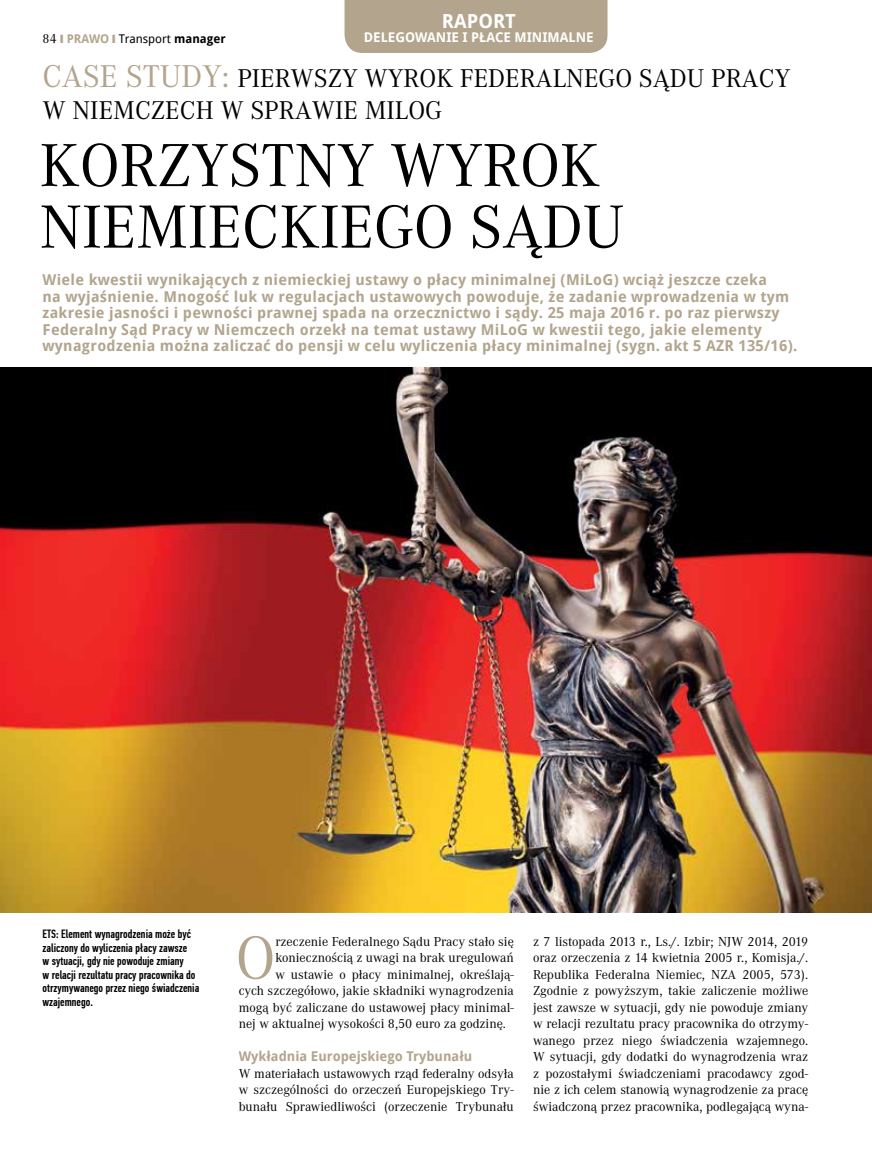
<style>
.page{position:relative;width:872px;height:1170px;background:#fff}
.page>*{position:absolute;margin:0;border:0;box-sizing:border-box;transform-origin:0 0}
.t1{font:63px/61.5px "Corporate ATOT";color:#000}
.t2{font:62.7px "Corporate ATOT";color:#b3a58d}
.t3{font:26.7px/32px "Corporate ATOT";color:#000}
.t4{font:700 19.35px "Droid Sans";color:#fff}
.t5{font:700 15px/16.5px "Droid Sans";letter-spacing:.02em;color:#b3a58d}
.t6{font:13.5px/16.5px "Corporate ATOT";color:#000;text-align:justify}
.t7{font:700 13.5px "Droid Sans";color:#b3a58d}
.t8{font:700 13.35px "Droid Sans";color:#fff}
.t9{font:500 12px/13.5px "PF Din Text Comp Pro";color:#000}
.t10{font:12px "Droid Sans";color:#000}
.s1{font-family:"Corporate ATOT";font-size:13.5px}
.s2{color:#b3a58d}
.s3{font-weight:700;color:#b3a58d}
.s4{font-weight:700}
.s5{font-size:32.7px;color:#b3a58d}
</style>
<div class="page">
<img style="left:0;top:368px;width:872px;height:544px">
<div style="left:344px;top:0;width:263px;height:53px;background:#b3a58d"></div>
<p class="t10" style="left:43px;top:31px;width:184px"><span class="s1">84</span> <span class="s2">❙</span> <span class="s3">PRAWO</span> <span class="s2">❙</span> Transport <span class="s4">manager</span></p>
<h3 class="t4" style="left:442px;top:8px;width:75px">RAPORT</h3>
<p class="t8" style="left:364px;top:28px;width:231px">DELEGOWANIE I PŁACE MINIMALNE</p>
<h3 class="t3" style="left:42px;top:63px;width:749px"><span class="s5">CASE STUDY:</span> PIERWSZY WYROK FEDERALNEGO SĄDU PRACY<br>W NIEMCZECH W SPRAWIE MILOG</h3>
<h1 class="t1" style="left:40px;top:136px;width:586px">KORZYSTNY WYROK<br>NIEMIECKIEGO SĄDU</h1>
<p class="t5" style="left:43px;top:271px;width:756px">Wiele kwestii wynikających z niemieckiej ustawy o płacy minimalnej (MiLoG) wciąż jeszcze czeka<br>na wyjaśnienie. Mnogość luk w regulacjach ustawowych powoduje, że zadanie wprowadzenia w tym zakresie jasności i pewności prawnej spada na orzecznictwo i sądy. 25 maja 2016 r. po raz pierwszy Federalny Sąd Pracy w Niemczech orzekł na temat ustawy MiLoG w kwestii tego, jakie elementy wynagrodzenia można zaliczać do pensji w celu wyliczenia płacy minimalnej (sygn. akt 5 AZR 135/16).</p>
<p class="t9" style="left:43px;top:927px;width:158px">ETS: Element wynagrodzenia może być zaliczony do wyliczenia płacy zawsze<br>w sytuacji, gdy nie powoduje zmiany<br>w relacji rezultatu pracy pracownika do otrzymywanego przez niego świadczenia wzajemnego.</p>
<h2 class="t2" style="left:236px;top:923px;width:41px">O</h2>
<p class="t6" style="left:275px;top:933px;width:240px">rzeczenie Federalnego Sądu Pracy stało się</p>
<p class="t6" style="left:275px;top:949px;width:240px">koniecznością z uwagi na brak uregulowań</p>
<p class="t6" style="left:275px;top:966px;width:240px">w ustawie o płacy minimalnej, określają-</p>
<p class="t6" style="left:239px;top:982px;width:277px">cych szczegółowo, jakie składniki wynagrodzenia</p>
<p class="t6" style="left:239px;top:999px;width:277px">mogą być zaliczane do ustawowej płacy minimal-</p>
<p class="t6" style="left:239px;top:1015px;width:269px">nej w aktualnej wysokości 8,50 euro za godzinę.</p>
<p class="t7" style="left:239px;top:1047px;width:235px">Wykładnia Europejskiego Trybunału</p>
<p class="t6" style="left:239px;top:1065px;width:277px">W materiałach ustawowych rząd federalny odsyła w szczególności do orzeczeń Europejskiego Try&shy;bunału Sprawiedliwości (orzeczenie Trybunału</p>
<p class="t6" style="left:533px;top:933px;width:277px">z 7 listopada 2013 r., Ls./. Izbir; NJW 2014, 2019 oraz orzeczenia z 14 kwietnia 2005 r., Komisja./.<br>Republika Federalna Niemiec, NZA 2005, 573).<br>Zgodnie z powyższym, takie zaliczenie możliwe jest zawsze w sytuacji, gdy nie powoduje zmiany w relacji rezultatu pracy pracownika do otrzymy&shy;wanego przez niego świadczenia wzajemnego.<br>W sytuacji, gdy dodatki do wynagrodzenia wraz z pozostałymi świadczeniami pracodawcy zgod&shy;nie z ich celem stanowią wynagrodzenie za pracę świadczoną przez pracownika, podlegającą wyna-</p>
</div>
